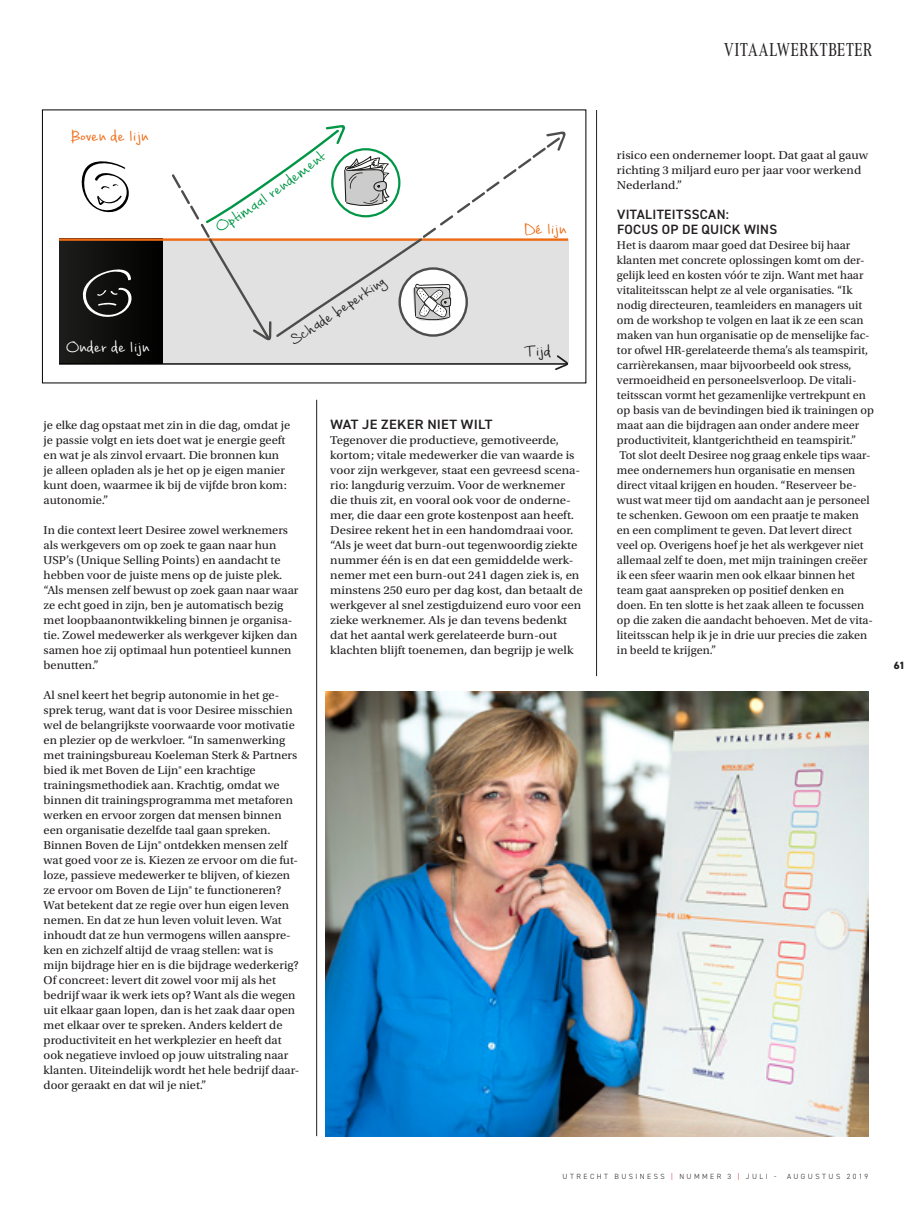
<style>
.page{position:relative;width:915px;height:1212px;background:#fff}
.page>*{position:absolute;margin:0;border:0;box-sizing:border-box;transform-origin:0 0}
.t1{font:19.5px "Corporate A Cond Pro";letter-spacing:.01em;color:#231f20}
.t2{font:19.35px "Cashew Apple Ale";letter-spacing:-.005em;color:#ed6a14;scale:1.25 1}
.t3{font:19.35px "Cashew Apple Ale";color:#292a28;scale:1.25 1}
.t4{font:19.35px "Cashew Apple Ale";letter-spacing:-.005em;color:#fff;scale:1.25 1}
.t5{font:19.35px "Cashew Apple Ale";color:#1d1d1b;scale:1.25 1}
.tussenkop_dinn{font:600 13.5px/15px "DIN2014";letter-spacing:.025em;color:#231f20}
.platte_tekst{font:600 13.5px "DIN2014";letter-spacing:.01em;color:#231f20;scale:1.07 1}
.platte_tekst-2{font:12px/15px "Utopia Std";color:#231f20;scale:1.04 1}
.platte_tekst-3{font:12px/15px "Utopia Std";color:#231f20}
.platte_tekst-4{font:12px/15px "Utopia Std";color:#231f20;scale:1.07 1}
.t6{font:800 10.5px "DIN2014";color:#231f20}
.t7{font:300 7.5px "DIN2014";letter-spacing:.325em;color:#231f20}
.s1{color:#d81c23}
</style>
<div class="page">
<div style="left:157px;top:240px;width:411px;height:123px;background:#e2e1e1"></div>
<div style="left:59px;top:239px;width:103px;height:124px;background:linear-gradient(to right,#1d1d1b,#000)"></div>
<hr style="left:59px;top:238px;width:509px;height:3px;background:#ed6a14">
<hr style="left:59px;top:363px;width:509px;height:2px;background:#000">
<svg style="left:82px;top:263px;width:50px;height:56px;background:#323231"></svg>
<svg style="left:81px;top:161px;width:48px;height:52px"></svg>
<svg style="left:554px;top:355px;width:14px;height:15px"></svg>
<img style="left:325px;top:691px;width:542px;height:445px">
<hr style="left:316px;top:400px;width:1px;height:736px;background:#231f20">
<hr style="left:596px;top:110px;width:1px;height:566px;background:#231f20">
<svg style="left:171px;top:125px;width:395px;height:216px"></svg>
<p class="t2" style="left:71px;top:126px;width:64px">Boven de lijn</p>
<p class="t4" style="left:67px;top:337px;width:68px">Onder de lijn</p>
<p class="t3" style="left:341px;top:296px;width:33px;rotate:-34deg">perkin</p>
<p class="t3" style="left:285px;top:332px;width:55px;rotate:-33deg">Schade be</p>
<p class="t2" style="left:524px;top:218px;width:36px">Dé lijn</p>
<p class="t5" style="left:524px;top:341px;width:23px">Tijd</p>
<p class="platte_tekst-2" style="left:44px;top:418px;width:238px">je elke dag opstaat met zin in die dag, omdat je je passie volgt en iets doet wat je energie geeft en wat je als zinvol ervaart. Die bronnen kun je alleen opladen als je het op je eigen manier kunt doen, waarmee ik bij de vijfde bron kom: autonomie.”</p>
<p class="platte_tekst-2" style="left:44px;top:523px;width:246px">In die context leert Desiree zowel werknemers als werkgevers om op zoek te gaan naar hun USP’s (Unique Selling Points) en aandacht te hebben voor de juiste mens op de juiste plek. “Als mensen zelf bewust op zoek gaan naar waar ze echt goed in zijn, ben je automatisch bezig met loopbaanontwikkeling binnen je organisa&shy;tie. Zowel medewerker als werkgever kijken dan samen hoe zij optimaal hun potentieel kunnen benutten.”</p>
<p class="platte_tekst-2" style="left:44px;top:688px;width:247px">Al snel keert het begrip autonomie in het ge&shy;sprek terug, want dat is voor Desiree misschien wel de belangrijkste voorwaarde voor motivatie en plezier op de werkvloer. “In samenwerking met trainingsbureau Koeleman Sterk &amp; Partners bied ik met Boven de Lijn® een krachtige trainingsmethodiek aan. Krachtig, omdat we binnen dit trainingsprogramma met metaforen werken en ervoor zorgen dat mensen binnen een organisatie dezelfde taal gaan spreken.<br>Binnen Boven de Lijn® ontdekken mensen zelf wat goed voor ze is. Kiezen ze ervoor om die fut&shy;loze, passieve medewerker te blijven, of kiezen ze ervoor om Boven de Lijn® te functioneren?<br>Wat betekent dat ze regie over hun eigen leven nemen. En dat ze hun leven voluit leven. Wat inhoudt dat ze hun vermogens willen aanspre&shy;ken en zichzelf altijd de vraag stellen: wat is mijn bijdrage hier en is die bijdrage wederkerig?<br>Of concreet: levert dit zowel voor mij als het bedrijf waar ik werk iets op? Want als die wegen uit elkaar gaan lopen, dan is het zaak daar open met elkaar over te spreken. Anders keldert de productiviteit en het werkplezier en heeft dat ook negatieve invloed op jouw uitstraling naar klanten. Uiteindelijk wordt het hele bedrijf daar&shy;door geraakt en dat wil je niet.”</p>
<p class="platte_tekst" style="left:330px;top:415px;width:153px">WAT JE ZEKER NIET WILT</p>
<p class="platte_tekst-4" style="left:330px;top:433px;width:237px">Tegenover die productieve, gemotiveerde, kortom; vitale medewerker die van waarde is voor zijn werkgever, staat een gevreesd scena&shy;rio: langdurig verzuim. Voor de werknemer die thuis zit, en vooral ook voor de onderne&shy;mer, die daar een grote kostenpost aan heeft.<br>Desiree rekent het in een handomdraai voor. “Als je weet dat burn-out tegenwoordig ziekte nummer één is en dat een gemiddelde werk&shy;nemer met een burn-out 241 dagen ziek is, en minstens 250 euro per dag kost, dan betaalt de werkgever al snel zestigduizend euro voor een zieke werknemer. Als je dan tevens bedenkt dat het aantal werk gerelateerde burn-out klachten blijft toenemen, dan begrijp je welk</p>
<p class="t1" style="left:723px;top:36px;width:150px">VITAALWERKTBETER</p>
<p class="platte_tekst-4" style="left:616px;top:148px;width:236px">risico een ondernemer loopt. Dat gaat al gauw richting 3 miljard euro per jaar voor werkend<br>Nederland.”</p>
<p class="tussenkop_dinn" style="left:616px;top:207px;width:161px">VITALITEITSSCAN:<br>FOCUS OP DE QUICK WINS</p>
<p class="platte_tekst-3" style="left:616px;top:238px;width:258px">Het is daarom maar goed dat Desiree bij haar klanten met concrete oplossingen komt om der&shy;gelijk leed en kosten vóór te zijn. Want met haar vitaliteitsscan helpt ze al vele organisaties. “Ik nodig directeuren, teamleiders en managers uit om de workshop te volgen en laat ik ze een scan maken van hun organisatie op de menselijke fac&shy;tor ofwel HR-gerelateerde thema’s als teamspirit, carrièrekansen, maar bijvoorbeeld ook stress, vermoeidheid en personeelsverloop. De vitali&shy;teitsscan vormt het gezamenlijke vertrekpunt en op basis van de bevindingen bied ik trainingen op maat aan die bijdragen aan onder andere meer productiviteit, klantgerichtheid en teamspirit.” Tot slot deelt Desiree nog graag enkele tips waar&shy;mee ondernemers hun organisatie en mensen direct vitaal krijgen en houden. “Reserveer be&shy;wust wat meer tijd om aandacht aan je personeel te schenken. Gewoon om een praatje te maken en een compliment te geven. Dat levert direct veel op. Overigens hoef je het als werkgever niet allemaal zelf te doen, met mijn trainingen creëer ik een sfeer waarin men ook elkaar binnen het team gaat aanspreken op positief denken en doen. En ten slotte is het zaak alleen te focussen op die zaken die aandacht behoeven. Met de vita&shy;liteitsscan help ik je in drie uur precies die zaken in beeld te krijgen.”</p>
<p class="t6" style="left:893px;top:658px;width:13px">61</p>
<p class="t7" style="left:562px;top:1172px;width:215px">UTRECHT BUSINESS <span class="s1">|</span> NUMMER 3 <span class="s1">|</span> JULI -</p>
<p class="t7" style="left:786px;top:1172px;width:83px">AUGUSTUS 2019</p>
</div>
